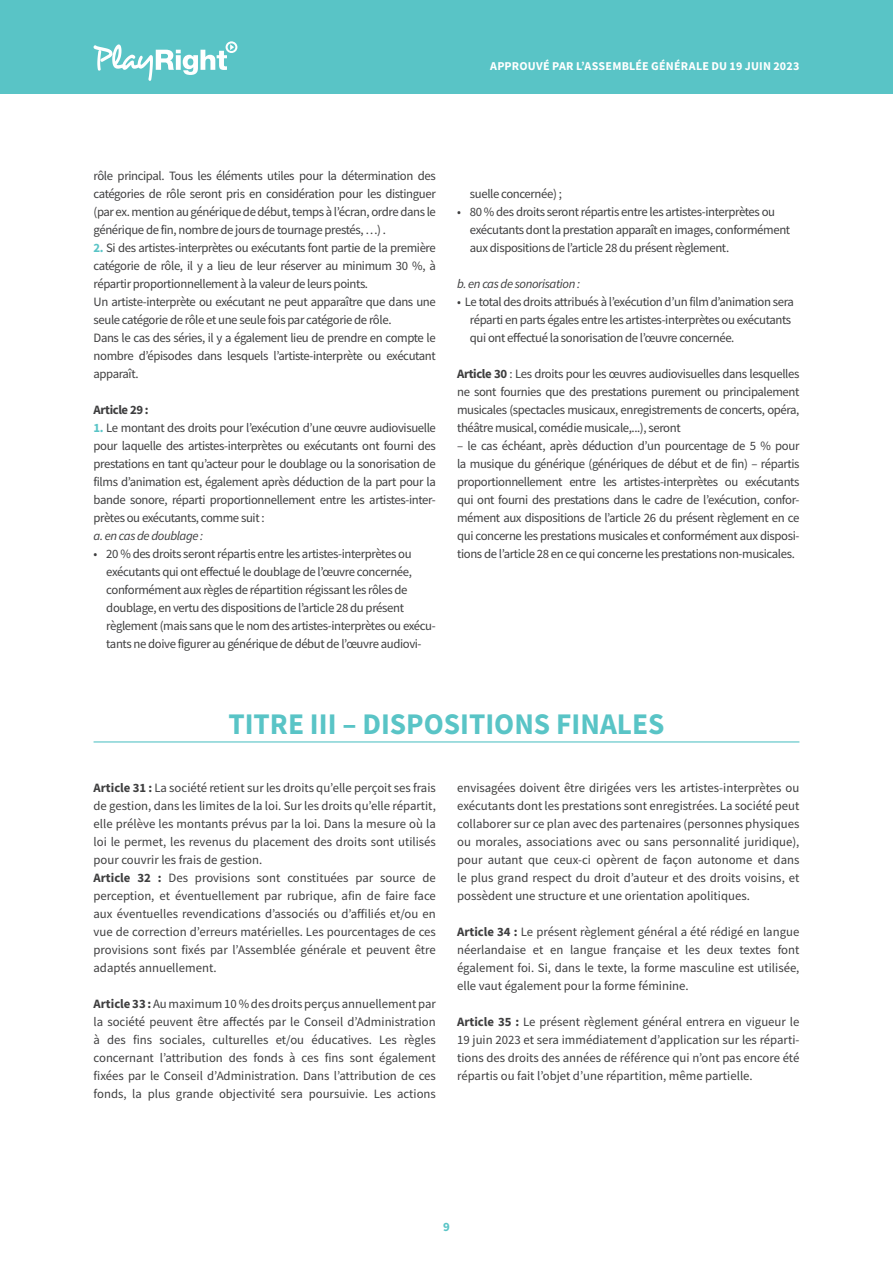
<style>
.page{position:relative;width:893px;height:1263px;background:#fff}
.page>*{position:absolute;margin:0;border:0;box-sizing:border-box;transform-origin:0 0}
.Hoofdstuk{font:700 30px "Source Sans Pro";color:#59c4c6}
.Body{font:12.75px/18px "Source Sans Pro";letter-spacing:-.03em;color:#3e3e3f;text-align:justify}
.Body-2{font:italic 12.75px "Source Sans Pro";letter-spacing:-.03em;color:#3e3e3f}
.Body-3{font:700 12.75px "Source Sans Pro";letter-spacing:-.03em;color:#3e3e3f}
.t1{font:700 12.75px "Source Sans Pro";color:#59c4c6}
.t2{font:700 12px "Source Sans Pro";letter-spacing:.015em;color:#fff}
.s1{font-weight:700;color:#59c4c6}
.s2{font-weight:700}
</style>
<div class="page">
<div style="left:0;top:0;width:893px;height:94px;background:#59c4c6"></div>
<svg style="left:94px;top:41px;width:143px;height:40px"></svg>
<hr style="left:94px;top:741px;width:705px;height:1px;background:#59c4c6">
<p class="t2" style="left:490px;top:58px;width:311px">APPROUVÉ PAR L’ASSEMBLÉE GÉNÉRALE DU 19 JUIN 2023</p>
<p class="Body" style="left:94px;top:167px;width:344px">rôle principal. Tous les éléments utiles pour la détermination des catégories de rôle seront pris en considération pour les distinguer (par ex. mention au générique de début, temps à l’écran, ordre dans le générique de fin, nombre de jours de tournage prestés, …) .</p>
<p class="Body" style="left:94px;top:239px;width:344px"><span class="s1">2.</span> Si des artistes-interprètes ou exécutants font partie de la première catégorie de rôle, il y a lieu de leur réserver au minimum 30 %, à répartir proportionnellement à la valeur de leurs points.</p>
<p class="Body" style="left:94px;top:293px;width:344px">Un artiste-interprète ou exécutant ne peut apparaître que dans une seule catégorie de rôle et une seule fois par catégorie de rôle.</p>
<p class="Body" style="left:94px;top:329px;width:344px">Dans le cas des séries, il y a également lieu de prendre en compte le nombre d’épisodes dans lesquels l’artiste-interprète ou exécutant apparaît.</p>
<p class="Body-3" style="left:94px;top:401px;width:57px">Article 29 :</p>
<p class="Body" style="left:94px;top:419px;width:344px"><span class="s1">1.</span> Le montant des droits pour l’exécution d’une œuvre audiovisuelle pour laquelle des artistes-interprètes ou exécutants ont fourni des prestations en tant qu’acteur pour le doublage ou la sonorisation de films d’animation est, également après déduction de la part pour la bande sonore, réparti proportionnellement entre les artistes-inter&shy;prètes ou exécutants, comme suit :</p>
<p class="Body-2" style="left:94px;top:528px;width:111px">a. en cas de doublage :</p>
<p class="Body" style="left:106px;top:545px;width:331px;text-align:left;text-indent:-13px">• 20 % des droits seront répartis entre les artistes-interprètes ou exécutants qui ont effectué le doublage de l’œuvre concernée, conformément aux règles de répartition régissant les rôles de doublage, en vertu des dispositions de l’article 28 du présent règlement (mais sans que le nom des artistes-interprètes ou exécu&shy;tants ne doive figurer au générique de début de l’œuvre audiovi-</p>
<p class="Body" style="left:470px;top:185px;width:94px">suelle concernée) ;</p>
<p class="Body" style="left:470px;top:203px;width:322px;text-align:left;text-indent:-13px">• 80 % des droits seront répartis entre les artistes-interprètes ou exécutants dont la prestation apparaît en images, conformément aux dispositions de l’article 28 du présent règlement.</p>
<p class="Body-2" style="left:457px;top:276px;width:125px">b. en cas de sonorisation :</p>
<p class="Body" style="left:470px;top:293px;width:325px;text-align:left;text-indent:-13px">• Le total des droits attribués à l’exécution d’un film d’animation sera réparti en parts égales entre les artistes-interprètes ou exécutants qui ont effectué la sonorisation de l’œuvre concernée.</p>
<p class="Body" style="left:457px;top:365px;width:344px"><span class="s2">Article 30</span> : Les droits pour les œuvres audiovisuelles dans lesquelles ne sont fournies que des prestations purement ou principalement musicales (spectacles musicaux, enregistrements de concerts, opéra, théâtre musical, comédie musicale,...), seront</p>
<p class="Body" style="left:457px;top:437px;width:344px">– le cas échéant, après déduction d’un pourcentage de 5 % pour la musique du générique (génériques de début et de fin) – répartis proportionnellement entre les artistes-interprètes ou exécutants qui ont fourni des prestations dans le cadre de l’exécution, confor&shy;mément aux dispositions de l’article 26 du présent règlement en ce qui concerne les prestations musicales et conformément aux disposi&shy;tions de l’article 28 en ce qui concerne les prestations non-musicales.</p>
<p class="Hoofdstuk" style="left:228px;top:703px;width:438px">TITRE III – DISPOSITIONS FINALES</p>
<p class="Body" style="left:94px;top:779px;width:344px"><span class="s2">Article 31 :</span> La société retient sur les droits qu’elle perçoit ses frais de gestion, dans les limites de la loi. Sur les droits qu’elle répartit, elle prélève les montants prévus par la loi. Dans la mesure où la loi le permet, les revenus du placement des droits sont utilisés pour couvrir les frais de gestion.</p>
<p class="Body" style="left:94px;top:869px;width:344px"><span class="s2">Article 32 :</span> Des provisions sont constituées par source de perception, et éventuellement par rubrique, afin de faire face aux éventuelles revendications d’associés ou d’affiliés et/ou en vue de correction d’erreurs matérielles. Les pourcentages de ces provisions sont fixés par l’Assemblée générale et peuvent être adaptés annuellement.</p>
<p class="Body" style="left:94px;top:995px;width:344px"><span class="s2">Article 33 :</span> Au maximum 10 % des droits perçus annuellement par la société peuvent être affectés par le Conseil d’Administration à des fins sociales, culturelles et/ou éducatives. Les règles concernant l’attribution des fonds à ces fins sont également fixées par le Conseil d’Administration. Dans l’attribution de ces fonds, la plus grande objectivité sera poursuivie. Les actions</p>
<p class="Body" style="left:457px;top:779px;width:344px">envisagées doivent être dirigées vers les artistes-interprètes ou exécutants dont les prestations sont enregistrées. La société peut collaborer sur ce plan avec des partenaires (personnes physiques ou morales, associations avec ou sans personnalité juridique), pour autant que ceux-ci opèrent de façon autonome et dans le plus grand respect du droit d’auteur et des droits voisins, et possèdent une structure et une orientation apolitiques.</p>
<p class="Body" style="left:457px;top:923px;width:344px"><span class="s2">Article 34 :</span> Le présent règlement général a été rédigé en langue néerlandaise et en langue française et les deux textes font également foi. Si, dans le texte, la forme masculine est utilisée, elle vaut également pour la forme féminine.</p>
<p class="Body" style="left:457px;top:1013px;width:344px"><span class="s2">Article 35 :</span> Le présent règlement général entrera en vigueur le 19 juin 2023 et sera immédiatement d’application sur les réparti&shy;tions des droits des années de référence qui n’ont pas encore été répartis ou fait l’objet d’une répartition, même partielle.</p>
<p class="t1" style="left:443px;top:1218px;width:8px">9</p>
</div>
